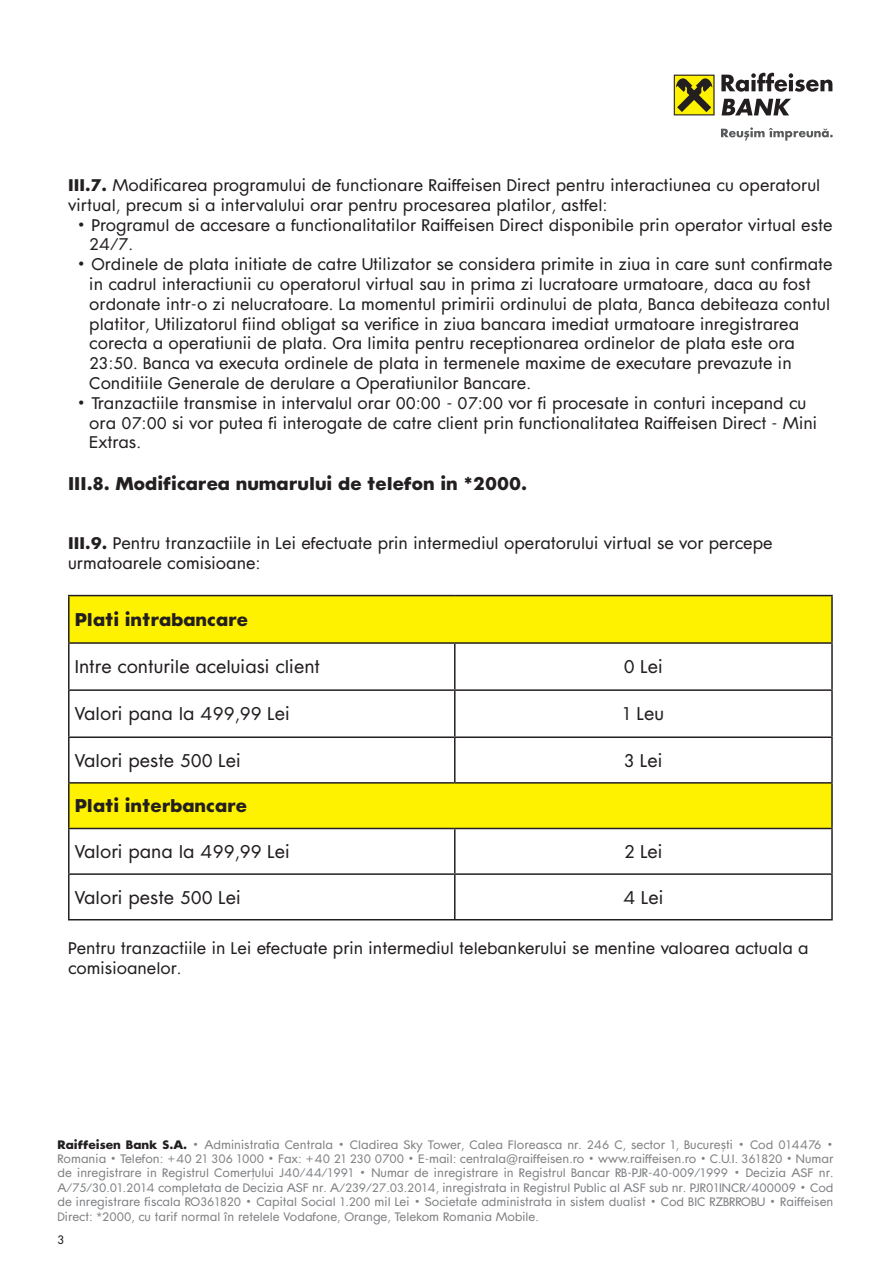
<style>
.page{position:relative;width:893px;height:1263px;background:#fff}
.page>*{position:absolute;margin:0;border:0;box-sizing:border-box;transform-origin:0 0}
.t1{font:18px "Raiffeisen RO";color:#231f20}
.t2{font:700 18px "Raiffeisen RO";color:#231f20}
.t3{font:16.5px/19.8px "Raiffeisen RO";color:#231f20}
.t4{font:12px/14.4px "Raiffeisen RO";color:#808285;text-align:justify}
.t5{font:12px "Raiffeisen RO";color:#231f20}
.s1{font-weight:700}
.s2{font-weight:700;color:#231f20}
</style>
<div class="page">
<div style="left:674px;top:75px;width:41px;height:40px;background:#7e7612"></div>
<div style="left:675px;top:76px;width:38px;height:38px;background:#fff200"></div>
<svg style="left:676px;top:78px;width:36px;height:34px"></svg>
<svg style="left:721px;top:73px;width:111px;height:19px"></svg>
<svg style="left:722px;top:99px;width:69px;height:16px"></svg>
<svg style="left:721px;top:127px;width:112px;height:14px"></svg>
<div style="left:69px;top:596px;width:763px;height:47px;background:#fff200"></div>
<div style="left:69px;top:783px;width:763px;height:45px;background:#fff200"></div>
<hr style="left:68px;top:595px;width:387px;height:1px;background:#231f20">
<hr style="left:68px;top:596px;width:2px;height:46px;background:#231f20">
<hr style="left:455px;top:595px;width:378px;height:1px;background:#231f20">
<hr style="left:831px;top:596px;width:2px;height:46px;background:#231f20">
<hr style="left:68px;top:642px;width:387px;height:2px;background:#231f20">
<hr style="left:68px;top:644px;width:2px;height:45px;background:#231f20">
<hr style="left:455px;top:642px;width:378px;height:2px;background:#231f20">
<hr style="left:454px;top:644px;width:1px;height:45px;background:#231f20">
<hr style="left:831px;top:644px;width:2px;height:45px;background:#231f20">
<hr style="left:68px;top:689px;width:387px;height:2px;background:#231f20">
<hr style="left:68px;top:691px;width:2px;height:45px;background:#231f20">
<hr style="left:455px;top:689px;width:378px;height:2px;background:#231f20">
<hr style="left:454px;top:691px;width:1px;height:45px;background:#231f20">
<hr style="left:831px;top:691px;width:2px;height:45px;background:#231f20">
<hr style="left:68px;top:736px;width:387px;height:2px;background:#231f20">
<hr style="left:68px;top:738px;width:2px;height:44px;background:#231f20">
<hr style="left:455px;top:736px;width:378px;height:2px;background:#231f20">
<hr style="left:454px;top:738px;width:1px;height:44px;background:#231f20">
<hr style="left:831px;top:738px;width:2px;height:44px;background:#231f20">
<hr style="left:68px;top:782px;width:387px;height:2px;background:#231f20">
<hr style="left:68px;top:784px;width:2px;height:44px;background:#231f20">
<hr style="left:455px;top:782px;width:378px;height:2px;background:#231f20">
<hr style="left:831px;top:784px;width:2px;height:44px;background:#231f20">
<hr style="left:68px;top:828px;width:387px;height:1px;background:#231f20">
<hr style="left:68px;top:829px;width:2px;height:44px;background:#231f20">
<hr style="left:455px;top:828px;width:378px;height:1px;background:#231f20">
<hr style="left:454px;top:829px;width:1px;height:44px;background:#231f20">
<hr style="left:831px;top:829px;width:2px;height:44px;background:#231f20">
<hr style="left:68px;top:873px;width:387px;height:2px;background:#231f20">
<hr style="left:68px;top:875px;width:2px;height:44px;background:#231f20">
<hr style="left:455px;top:873px;width:378px;height:2px;background:#231f20">
<hr style="left:454px;top:875px;width:1px;height:44px;background:#231f20">
<hr style="left:831px;top:875px;width:2px;height:44px;background:#231f20">
<hr style="left:68px;top:919px;width:765px;height:1px;background:#231f20">
<p class="t3" style="left:68px;top:177px;width:754px"><span class="s1">III.7.</span> Modificarea programului de functionare Raiffeisen Direct pentru interactiunea cu operatorul virtual, precum si a intervalului orar pentru procesarea platilor, astfel:</p>
<p class="t3" style="left:89px;top:217px;width:745px;text-indent:-13px">• Programul de accesare a functionalitatilor Raiffeisen Direct disponibile prin operator virtual este<br>24/7.</p>
<p class="t3" style="left:89px;top:256px;width:745px;text-indent:-13px">• Ordinele de plata initiate de catre Utilizator se considera primite in ziua in care sunt confirmate in cadrul interactiunii cu operatorul virtual sau in prima zi lucratoare urmatoare, daca au fost ordonate intr-o zi nelucratoare. La momentul primirii ordinului de plata, Banca debiteaza contul platitor, Utilizatorul fiind obligat sa verifice in ziua bancara imediat urmatoare inregistrarea corecta a operatiunii de plata. Ora limita pentru receptionarea ordinelor de plata este ora 23:50. Banca va executa ordinele de plata in termenele maxime de executare prevazute in Conditiile Generale de derulare a Operatiunilor Bancare.</p>
<p class="t3" style="left:89px;top:395px;width:729px;text-indent:-13px">• Tranzactiile transmise in intervalul orar 00:00 - 07:00 vor fi procesate in conturi incepand cu ora 07:00 si vor putea fi interogate de catre client prin functionalitatea Raiffeisen Direct - Mini<br>Extras.</p>
<p class="t2" style="left:68px;top:477px;width:461px">III.8. Modificarea numarului de telefon in *2000.</p>
<p class="t3" style="left:68px;top:535px;width:706px"><span class="s1">III.9.</span> Pentru tranzactiile in Lei efectuate prin intermediul operatorului virtual se vor percepe urmatoarele comisioane:</p>
<p class="t2" style="left:75px;top:613px;width:175px">Plati intrabancare</p>
<p class="t1" style="left:75px;top:660px;width:247px">Intre conturile aceluiasi client</p>
<p class="t1" style="left:624px;top:660px;width:41px">0 Lei</p>
<p class="t1" style="left:75px;top:708px;width:217px">Valori pana la 499,99 Lei</p>
<p class="t1" style="left:622px;top:708px;width:43px">1 Leu</p>
<p class="t1" style="left:75px;top:754px;width:168px">Valori peste 500 Lei</p>
<p class="t1" style="left:624px;top:754px;width:40px">3 Lei</p>
<p class="t2" style="left:75px;top:800px;width:174px">Plati interbancare</p>
<p class="t1" style="left:75px;top:845px;width:217px">Valori pana la 499,99 Lei</p>
<p class="t1" style="left:624px;top:845px;width:40px">2 Lei</p>
<p class="t1" style="left:75px;top:891px;width:168px">Valori peste 500 Lei</p>
<p class="t1" style="left:623px;top:891px;width:42px">4 Lei</p>
<p class="t3" style="left:68px;top:940px;width:742px">Pentru tranzactiile in Lei efectuate prin intermediul telebankerului se mentine valoarea actuala a comisioanelor.</p>
<p class="t4" style="left:57px;top:1138px;width:777px"><span class="s2">Raiffeisen Bank S.A.</span> • Administratia Centrala • Cladirea Sky Tower, Calea Floreasca nr. 246 C, sector 1, Bucureşti • Cod 014476 • Romania • Telefon: +40 21 306 1000 • Fax: +40 21 230 0700 • E-mail: centrala@raiffeisen.ro • www.raiffeisen.ro • C.U.I. 361820 • Numar de inregistrare in Registrul Comerţului J40/44/1991 • Numar de inregistrare in Registrul Bancar RB-PJR-40-009/1999 • Decizia ASF nr.<br>A/75/30.01.2014 completata de Decizia ASF nr. A/239/27.03.2014, inregistrata in Registrul Public al ASF sub nr. PJR01INCR/400009 • Cod de inregistrare fiscala RO361820 • Capital Social 1.200 mil Lei • Societate administrata in sistem dualist • Cod BIC RZBRROBU • Raiffeisen Direct: *2000, cu tarif normal în retelele Vodafone, Orange, Telekom Romania Mobile.</p>
<p class="t5" style="left:57px;top:1235px;width:8px">3</p>
</div>
